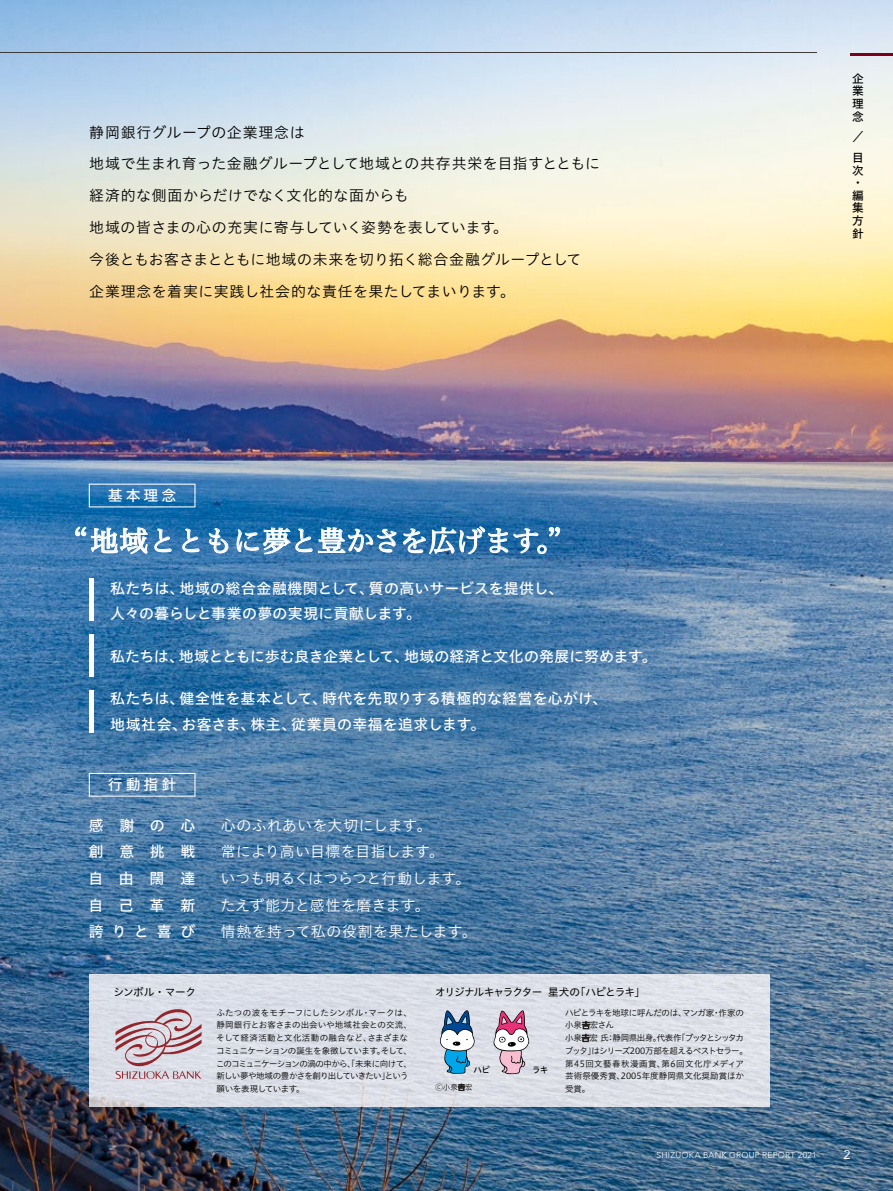
<style>
.page{position:relative;width:893px;height:1191px;background:#fff}
.page>*{position:absolute;margin:0;border:0;box-sizing:border-box;transform-origin:0 0}
.t1{font:28.65px "Hiragino UD Serif Std W4";letter-spacing:-.025em;color:#fff}
.t2{font:14.85px/32px "Hiragino UD Sans Std W3";letter-spacing:.03em;color:#000}
.t3{font:14.85px/26.5px "Hiragino UD Sans Std W5";letter-spacing:.015em;color:#fff}
.t4{font:14.85px/26.5px "Hiragino UD Sans Std W3";letter-spacing:.01em;color:#fff}
.t5{font:14.85px "Hiragino UD Sans Std W5";letter-spacing:-.01em;color:#fff}
.t6{font:12.75px "Avenir";color:#fff}
.t7{font:11.7px/12.6px "Hiragino UD Sans Std W5";color:#000}
.t8{font:10.65px "Hiragino UD Sans Std W4";letter-spacing:-.075em;color:#000}
.t9{font:8.55px/12.8px "Hiragino UD Sans Std W3";letter-spacing:-.035em;color:#000}
.t10{font:300 8.55px "Avenir";letter-spacing:.035em;color:#fff}
.t11{font:8.55px "Hiragino UD Sans Std W5";color:#000}
.t12{font:7.5px "Hiragino UD Sans Std W3";color:#000}
.s1{font-family:"UD Shin Go Pro";font-weight:300;font-size:8.4px}
.s2{font-family:"UD Shin Go Pro";font-weight:300}
.s3{font-family:"UD Shin Go Pro";font-weight:300;font-size:7.35px}
</style>
<div class="page">
<img style="left:1px;top:0;width:892px;height:1191px">
<img style="left:0;top:0;width:1px;height:1191px">
<hr style="left:0;top:53px;width:816px;height:1px;background:#3e3a39">
<img style="left:89px;top:975px;width:681px;height:131px">
<svg style="left:582px;top:1021px;width:8px;height:20px"></svg>
<svg style="left:116px;top:1008px;width:86px;height:71px;background:#cab5bd"></svg>
<svg style="left:458px;top:1083px;width:7px;height:7px"></svg>
<svg style="left:493px;top:1010px;width:37px;height:64px"></svg>
<svg style="left:439px;top:1009px;width:36px;height:65px"></svg>
<svg style="left:89px;top:773px;width:106px;height:23px;background:#5b88b0"></svg>
<svg style="left:75px;top:527px;width:73px;height:27px;background:#75a3ca"></svg>
<svg style="left:155px;top:529px;width:16px;height:23px"></svg>
<svg style="left:183px;top:529px;width:16px;height:23px"></svg>
<svg style="left:209px;top:528px;width:19px;height:25px"></svg>
<svg style="left:237px;top:528px;width:53px;height:26px"></svg>
<svg style="left:296px;top:529px;width:16px;height:23px"></svg>
<svg style="left:318px;top:527px;width:78px;height:26px;background:#669ac3"></svg>
<svg style="left:403px;top:526px;width:105px;height:28px;background:#538bb9"></svg>
<svg style="left:514px;top:527px;width:46px;height:27px"></svg>
<svg style="left:89px;top:483px;width:106px;height:24px;background:#357eb8"></svg>
<hr style="left:89px;top:578px;width:4px;height:43px;background:#fff">
<hr style="left:89px;top:634px;width:4px;height:43px;background:#fff">
<hr style="left:89px;top:690px;width:4px;height:42px;background:#fff">
<hr style="left:850px;top:53px;width:43px;height:2px;background:#7d001a">
<h2 class="t2" style="left:89px;top:115px;width:512px">静岡銀行グループの企業理念は<br>地域で生まれ育った金融グループとして地域との共存共栄を目指すとともに経済的な側面からだけでなく文化的な面からも<br>地域の皆さまの心の充実に寄与していく姿勢を表しています。<br>今後ともお客さまとともに地域の未来を切り拓く総合金融グループとして<br>企業理念を着実に実践し社会的な責任を果たしてまいります。</h2>
<h2 class="t3" style="left:108px;top:481px;width:70px">基本理念</h2>
<h1 class="t1" style="left:73px;top:519px;width:490px">“地域とともに夢と豊かさを広げます｡”</h1>
<h2 class="t3" style="left:110px;top:574px;width:455px;line-height:25.5px">私たちは、地域の総合金融機関として、質の高いサービスを提供し、人々の暮らしと事業の夢の実現に貢献します。</h2>
<h2 class="t5" style="left:110px;top:645px;width:548px">私たちは、地域とともに歩む良き企業として、地域の経済と文化の発展に努めます。</h2>
<h2 class="t3" style="left:110px;top:685px;width:499px;line-height:25.5px">私たちは、健全性を基本として、時代を先取りする積極的な経営を心がけ、地域社会、お客さま、株主、従業員の幸福を追求します。</h2>
<h2 class="t3" style="left:108px;top:770px;width:70px">行動指針</h2>
<h2 class="t3" style="left:89px;top:811px;width:108px;text-align:justify">感謝の心創意挑戦自由闊達自己革新誇りと喜び</h2>
<h2 class="t4" style="left:220px;top:811px;width:258px">心のふれあいを大切にします。<br>常により高い目標を目指します。<br>いつも明るくはつらつと行動します。たえず能力と感性を磨きます。<br>情熱を持って私の役割を果たします。</h2>
<p class="t8" style="left:113px;top:983px;width:84px">シンボル・マーク</p>
<p class="t8" style="left:435px;top:983px;width:212px">オリジナルキャラクター 星犬の「ハピとラキ」</p>
<p class="t9" style="left:216px;top:1005px;width:198px">ふたつの波をモチーフにしたシンボル・マークは、静岡銀行とお客さまの出会いや地域社会との交流、そして経済活動と文化活動の融合など、さまざまなコミュニケーションの誕生を象徴しています。そして、このコミュニケーションの渦の中から、「未来に向けて、新しい夢や地域の豊かさを創り出していきたい」という願いを表現しています。</p>
<p class="t9" style="left:565px;top:1005px;width:185px">ハピとラキを地球に呼んだのは、マンガ家・作家の小泉<span class="s1">吉</span>宏さん<br>小泉<span class="s1">吉</span>宏 氏：静岡県出身。代表作「ブッタとシッタカブッタ」はシリーズ200万部を超えるベストセラー。第45回文藝春秋漫画賞、第6回文化庁メディア芸術祭優秀賞、2005年度静岡県文化奨励賞ほか</p>
<p class="t11" style="left:473px;top:1063px;width:18px">ハピ</p>
<p class="t11" style="left:532px;top:1063px;width:18px">ラキ</p>
<p class="t12" style="left:435px;top:1081px;width:39px"><span class="s2">ⓒ</span>小泉<span class="s3">吉</span>宏</p>
<p class="t9" style="left:565px;top:1082px;width:27px">受賞。</p>
<h3 class="t7" style="left:852px;top:71px;width:13px;text-align:justify">企業理念</h3>
<h3 class="t7" style="left:852px;top:126px;width:13px;line-height:20.7px">／目</h3>
<h3 class="t7" style="left:852px;top:163px;width:13px">次・編集方針</h3>
<p class="t10" style="left:656px;top:1149px;width:161px">SHIZUOKA BANK GROUP REPORT 2021</p>
<h3 class="t6" style="left:843px;top:1144px;width:9px">2</h3>
</div>
